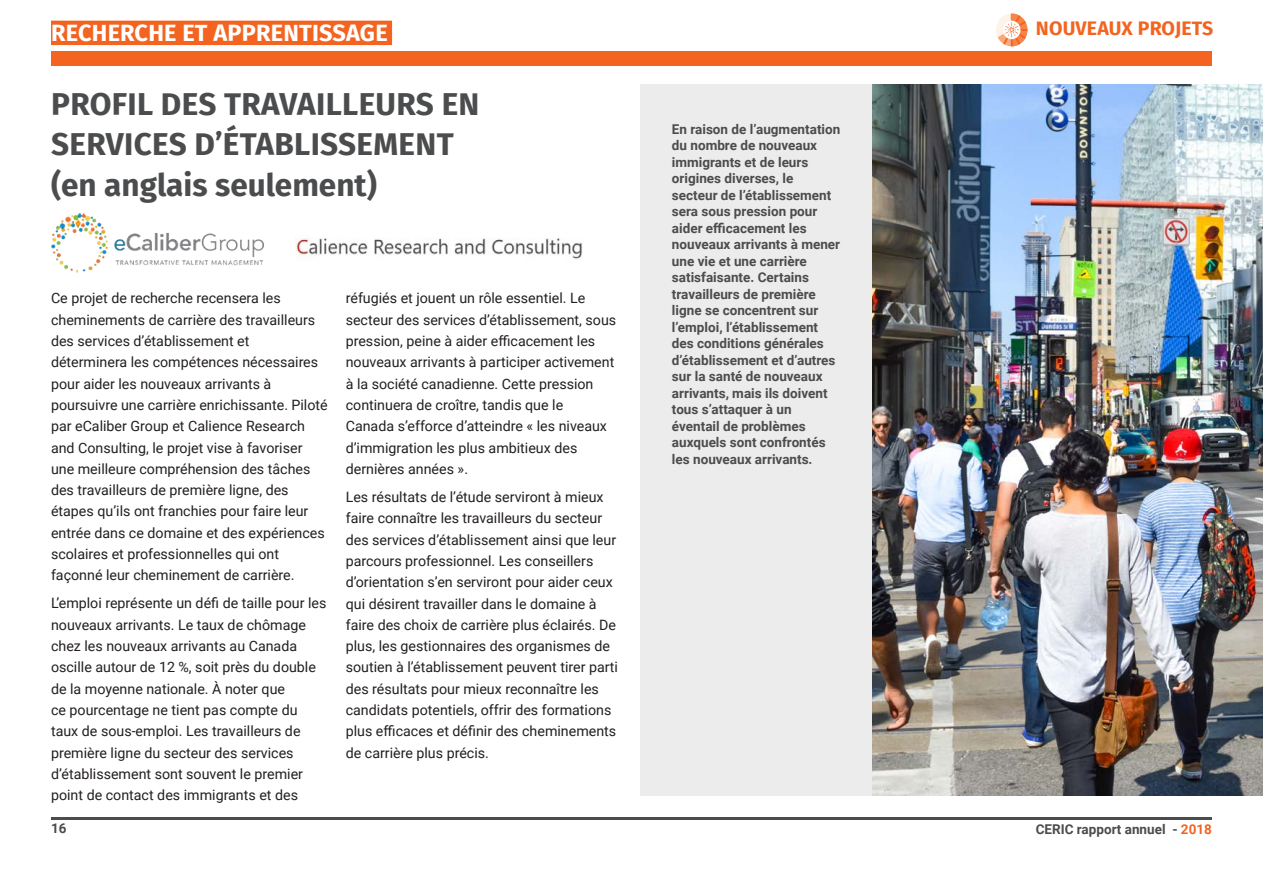
<style>
.page{position:relative;width:1263px;height:893px;background:#fff}
.page>*{position:absolute;margin:0;border:0;box-sizing:border-box;transform-origin:0 0}
.Project_Heading{font:700 31.5px/40.5px "Fira Sans";letter-spacing:.01em;color:#4b4c4d}
.Big_Heading{font:700 23.4px "Fira Sans";letter-spacing:.01em;color:#fff}
.Descreption{font:700 19.5px "Fira Sans";letter-spacing:.01em;color:#f36421}
.CERIC_Body_Text{font:14.25px/21.3px "Roboto";color:#231f20}
.Text_Size-9{font:700 13.5px/16.5px "Roboto";color:#4b4c4d}
.s1{color:#f36421}
</style>
<div class="page">
<img style="left:872px;top:84px;width:391px;height:711px">
<div style="left:640px;top:84px;width:232px;height:711px;background:#ececec"></div>
<div style="left:51px;top:51px;width:1161px;height:14px;background:#f36421"></div>
<hr style="left:51px;top:818px;width:1161px;height:2px;background:#4b4c4d">
<div style="left:51px;top:21px;width:341px;height:24px;background:#f36421"></div>
<svg style="left:996px;top:14px;width:31px;height:32px"></svg>
<img style="left:51px;top:213px;width:213px;height:59px">
<img style="left:295px;top:238px;width:287px;height:21px">
<p class="Big_Heading" style="left:51px;top:13px;width:338px">RECHERCHE ET APPRENTISSAGE</p>
<p class="Project_Heading" style="left:51px;top:81px;width:430px">PROFIL DES TRAVAILLEURS EN<br>SERVICES D’ÉTABLISSEMENT</p>
<p class="Project_Heading" style="left:51px;top:162px;width:327px">(en anglais seulement)</p>
<p class="CERIC_Body_Text" style="left:51px;top:287px;width:278px">Ce projet de recherche recensera les cheminements de carrière des travailleurs des services d’établissement et déterminera les compétences nécessaires pour aider les nouveaux arrivants à poursuivre une carrière enrichissante. Piloté par eCaliber Group et Calience Research and Consulting, le projet vise à favoriser une meilleure compréhension des tâches des travailleurs de première ligne, des étapes qu’ils ont franchies pour faire leur entrée dans ce domaine et des expériences scolaires et professionnelles qui ont façonné leur cheminement de carrière.</p>
<p class="CERIC_Body_Text" style="left:51px;top:592px;width:277px">L’emploi représente un défi de taille pour les nouveaux arrivants. Le taux de chômage chez les nouveaux arrivants au Canada oscille autour de 12 %, soit près du double de la moyenne nationale. À noter que<br>ce pourcentage ne tient pas compte du taux de sous-emploi. Les travailleurs de première ligne du secteur des services d’établissement sont souvent le premier point de contact des immigrants et des</p>
<p class="CERIC_Body_Text" style="left:346px;top:287px;width:272px">réfugiés et jouent un rôle essentiel. Le secteur des services d’établissement, sous pression, peine à aider efficacement les nouveaux arrivants à participer activement à la société canadienne. Cette pression continuera de croître, tandis que le<br>Canada s’efforce d’atteindre « les niveaux d’immigration les plus ambitieux des dernières années ».</p>
<p class="CERIC_Body_Text" style="left:346px;top:486px;width:274px">Les résultats de l’étude serviront à mieux faire connaître les travailleurs du secteur des services d’établissement ainsi que leur parcours professionnel. Les conseillers d’orientation s’en serviront pour aider ceux qui désirent travailler dans le domaine à faire des choix de carrière plus éclairés. De plus, les gestionnaires des organismes de soutien à l’établissement peuvent tirer parti des résultats pour mieux reconnaître les candidats potentiels, offrir des formations plus efficaces et définir des cheminements de carrière plus précis.</p>
<p class="Text_Size-9" style="left:672px;top:120px;width:170px">En raison de l’augmentation du nombre de nouveaux immigrants et de leurs origines diverses, le secteur de l’établissement sera sous pression pour aider efficacement les nouveaux arrivants à mener une vie et une carrière satisfaisante. Certains travailleurs de première ligne se concentrent sur l’emploi, l’établissement des conditions générales d’établissement et d’autres sur la santé de nouveaux arrivants, mais ils doivent tous s’attaquer à un éventail de problèmes auxquels sont confrontés les nouveaux arrivants.</p>
<p class="Descreption" style="left:1036px;top:12px;width:179px">NOUVEAUX PROJETS</p>
<p class="Text_Size-9" style="left:51px;top:820px;width:17px">16</p>
<p class="Text_Size-9" style="left:1036px;top:820px;width:178px">CERIC rapport annuel - <span class="s1">2018</span></p>
</div>
